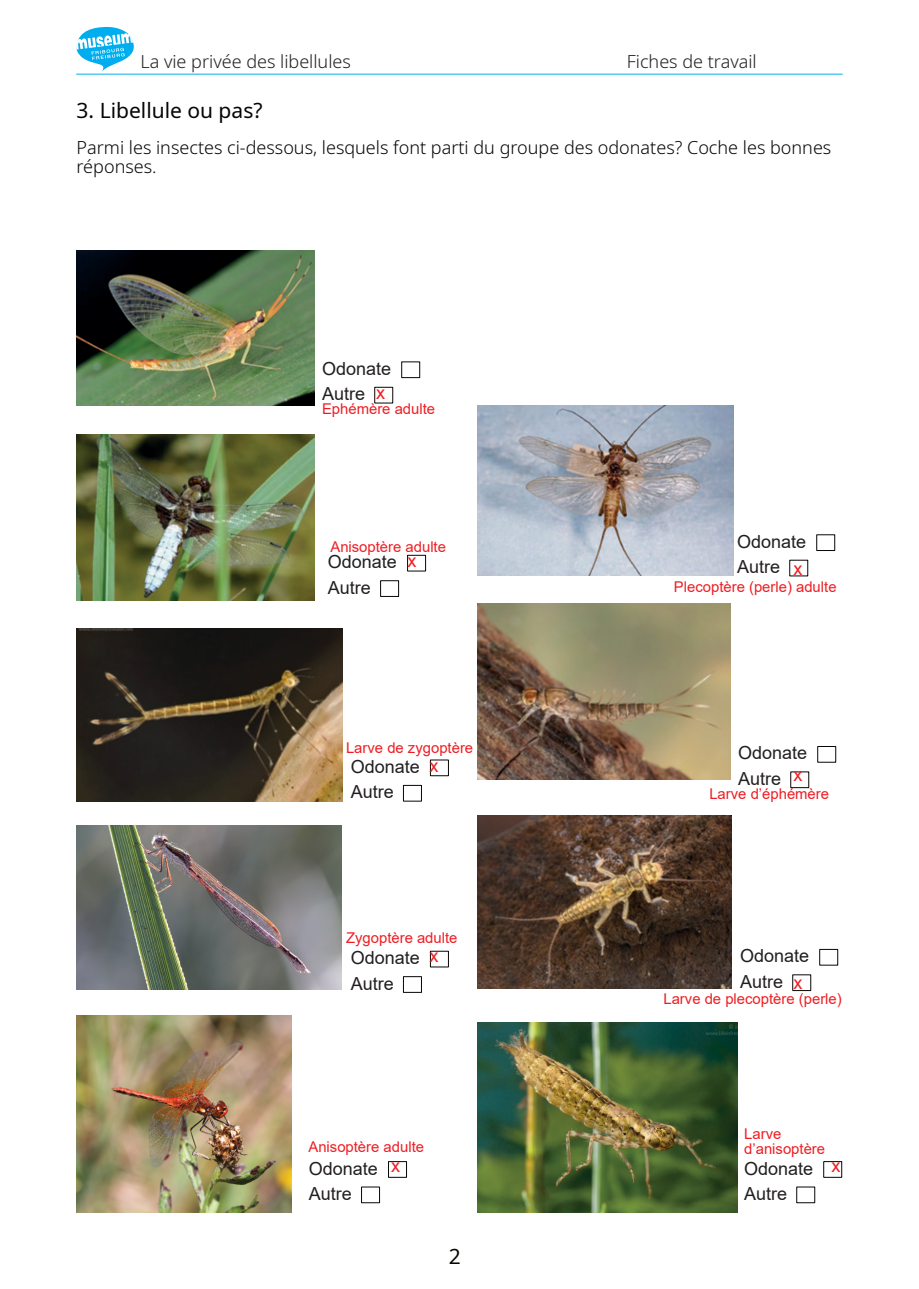
<style>
.page{position:relative;width:919px;height:1289px;background:#fff}
.page>*{position:absolute;margin:0;border:0;box-sizing:border-box;transform-origin:0 0}
.t1{font:21px "Noto Sans";color:#070507}
.t2{font:21px "Noto Sans";color:#080704}
.t3{font:18px/25.5px "Arial";color:#231f20}
.t4{font:300 18px/18px "Noto Sans";color:#070507}
.t5{font:300 18px "Noto Sans";color:#231f20}
.t6{font:18px "Arial";color:#ee1d23}
.t7{font:14.85px/15.3px "Arial";color:#ee1d23}
</style>
<div class="page">
<hr style="left:77px;top:74px;width:765px;height:1px;background:#00aeef">
<svg style="left:77px;top:27px;width:56px;height:44px"></svg>
<img style="left:478px;top:405px;width:255px;height:170px">
<div style="left:407px;top:555px;width:19px;height:16px;border:1px solid #080704"></div>
<div style="left:380px;top:580px;width:19px;height:17px;border:1px solid #080704"></div>
<img style="left:478px;top:604px;width:252px;height:175px">
<div style="left:816px;top:534px;width:19px;height:17px;border:1px solid #080704"></div>
<div style="left:388px;top:1161px;width:19px;height:16px;border:1px solid #080704"></div>
<div style="left:361px;top:1186px;width:19px;height:17px;border:1px solid #080704"></div>
<div style="left:430px;top:759px;width:19px;height:17px;border:1px solid #080704"></div>
<div style="left:403px;top:785px;width:19px;height:16px;border:1px solid #080704"></div>
<div style="left:823px;top:1161px;width:19px;height:16px;border:1px solid #080704"></div>
<img style="left:77px;top:250px;width:237px;height:155px">
<div style="left:817px;top:746px;width:19px;height:16px;border:1px solid #080704"></div>
<div style="left:790px;top:771px;width:19px;height:17px;border:1px solid #080704"></div>
<img style="left:77px;top:629px;width:266px;height:172px">
<div style="left:401px;top:361px;width:19px;height:17px;border:1px solid #080704"></div>
<div style="left:374px;top:387px;width:19px;height:16px;border:1px solid #080704"></div>
<img style="left:77px;top:434px;width:237px;height:166px">
<div style="left:430px;top:950px;width:19px;height:17px;border:1px solid #080704"></div>
<div style="left:403px;top:976px;width:19px;height:16px;border:1px solid #080704"></div>
<div style="left:819px;top:949px;width:19px;height:16px;border:1px solid #080704"></div>
<img style="left:478px;top:815px;width:254px;height:173px">
<img style="left:478px;top:1022px;width:259px;height:190px">
<img style="left:77px;top:1015px;width:215px;height:197px">
<img style="left:77px;top:825px;width:264px;height:164px">
<p class="t5" style="left:140px;top:49px;width:212px">La vie privée des libellules</p>
<p class="t5" style="left:626px;top:49px;width:131px">Fiches de travail</p>
<h1 class="t1" style="left:77px;top:96px;width:187px">3. Libellule ou pas?</h1>
<p class="t4" style="left:77px;top:138px;width:756px">Parmi les insectes ci-dessous, lesquels font parti du groupe des odonates? Coche les bonnes réponses.</p>
<p class="t3" style="left:322px;top:357px;width:71px">Odonate<br>Autre</p>
<p class="t6" style="left:376px;top:386px;width:10px">x</p>
<p class="t7" style="left:322px;top:403px;width:115px">Ephémère adulte</p>
<p class="t7" style="left:330px;top:540px;width:117px">Anisoptère adulte</p>
<p class="t3" style="left:328px;top:551px;width:71px">Odonate<br>Autre</p>
<p class="t6" style="left:407px;top:554px;width:10px">x</p>
<p class="t7" style="left:346px;top:741px;width:129px">Larve de zygoptère</p>
<p class="t3" style="left:351px;top:755px;width:71px">Odonate<br>Autre</p>
<p class="t6" style="left:429px;top:759px;width:10px">x</p>
<p class="t7" style="left:346px;top:931px;width:113px">Zygoptère adulte</p>
<p class="t3" style="left:737px;top:530px;width:71px">Odonate<br>Autre</p>
<p class="t6" style="left:793px;top:562px;width:10px">x</p>
<p class="t7" style="left:674px;top:580px;width:164px">Plecoptère (perle) adulte</p>
<p class="t3" style="left:738px;top:742px;width:71px">Odonate<br>Autre</p>
<p class="t6" style="left:793px;top:767px;width:10px">x</p>
<p class="t7" style="left:709px;top:787px;width:121px">Larve d’éphémère</p>
<p class="t3" style="left:351px;top:946px;width:71px">Odonate<br>Autre</p>
<p class="t3" style="left:740px;top:944px;width:71px">Odonate<br>Autre</p>
<p class="t6" style="left:429px;top:949px;width:10px">x</p>
<p class="t6" style="left:793px;top:975px;width:10px">x</p>
<p class="t7" style="left:308px;top:1140px;width:117px">Anisoptère adulte</p>
<p class="t7" style="left:663px;top:992px;width:180px">Larve de plecoptère (perle)</p>
<p class="t7" style="left:744px;top:1127px;width:82px">Larve d’anisoptère</p>
<p class="t3" style="left:309px;top:1156px;width:71px">Odonate<br>Autre</p>
<p class="t6" style="left:831px;top:1159px;width:10px">x</p>
<p class="t3" style="left:744px;top:1156px;width:71px">Odonate<br>Autre</p>
<p class="t6" style="left:391px;top:1159px;width:10px">x</p>
<h1 class="t2" style="left:448px;top:1241px;width:14px">2</h1>
</div>
